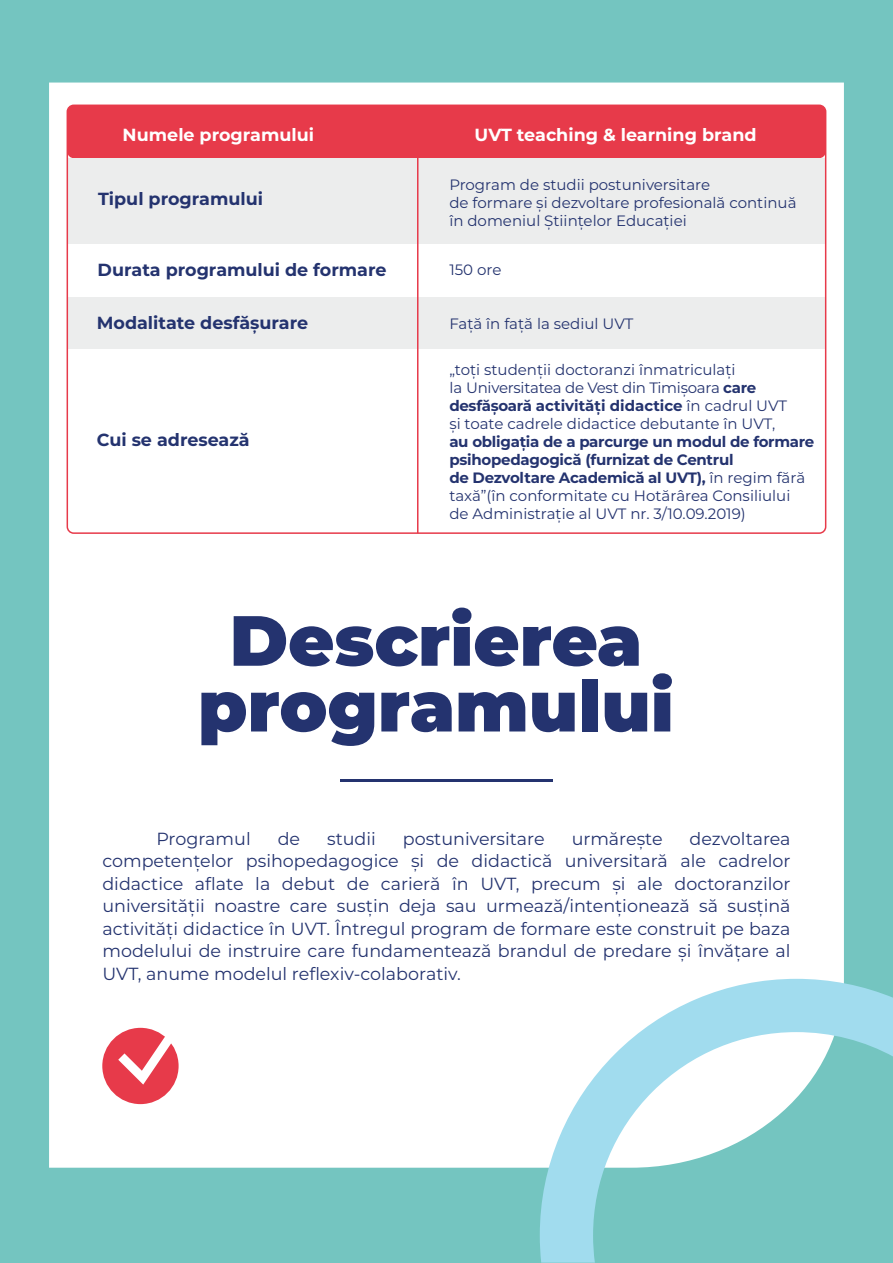
<style>
.page{position:relative;width:893px;height:1263px;background:#fff}
.page>*{position:absolute;margin:0;border:0;box-sizing:border-box;transform-origin:0 0}
.t1{font:900 70.8px/65.7px "Montserrat";color:#24336f;text-align:center}
.t2{font:17.55px/22.5px "Montserrat";color:#24336f;text-align:justify}
.t3{font:700 17.55px "Montserrat";color:#24336f}
.t4{font:700 17.55px "Montserrat";color:#fff}
.t5{font:15px/18px "Montserrat";color:#24336f}
.t6{font:700 15px/18px "Montserrat";letter-spacing:-.02em;color:#24336f}
.s1{font-weight:700}
.s2{font-weight:400}
</style>
<div class="page">
<div style="left:0;top:0;width:893px;height:1262px;background:#74c5c0"></div>
<div style="left:49px;top:83px;width:795px;height:1085px;background:#fff"></div>
<hr style="left:340px;top:779px;width:213px;height:3px;background:#24336f">
<div style="left:102px;top:1028px;width:77px;height:76px;background:#e73a4a;border-radius:50%"></div>
<svg style="left:118px;top:1028px;width:60px;height:56px"></svg>
<svg style="left:540px;top:979px;width:353px;height:283px"></svg>
<div style="left:67px;top:105px;width:759px;height:53px;background:#e73a4a;border-radius:6px"></div>
<div style="left:67px;top:158px;width:759px;height:86px;background:#eceded"></div>
<div style="left:67px;top:297px;width:759px;height:53px;background:#eceded"></div>
<div style="left:67px;top:350px;width:759px;height:183px;background:#fff"></div>
<div style="left:67px;top:244px;width:759px;height:53px;background:#fff"></div>
<div style="left:67px;top:105px;width:759px;height:429px;border:2px solid #e73a4a;border-radius:6px"></div>
<hr style="left:417px;top:105px;width:1px;height:428px;background:#e73a4a">
<p class="t4" style="left:123px;top:122px;width:193px">Numele programului</p>
<p class="t3" style="left:98px;top:186px;width:166px">Tipul programului</p>
<p class="t3" style="left:98px;top:257px;width:290px">Durata programului de formare</p>
<p class="t3" style="left:97px;top:310px;width:213px">Modalitate desfășurare</p>
<p class="t3" style="left:97px;top:427px;width:154px">Cui se adresează</p>
<p class="t4" style="left:474px;top:122px;width:284px">UVT teaching &amp; learning brand</p>
<p class="t5" style="left:449px;top:175px;width:349px">Program de studii postuniversitare<br>de formare și dezvoltare profesională continuă în domeniul Științelor Educației</p>
<p class="t5" style="left:449px;top:261px;width:54px">150 ore</p>
<p class="t5" style="left:449px;top:314px;width:186px">Față în față la sediul UVT</p>
<p class="t5" style="left:449px;top:360px;width:339px">„toți studenții doctoranzi înmatriculați<br>la Universitatea de Vest din Timișoara <span class="s1">care desfășoară activități didactice</span> în cadrul UVT și toate cadrele didactice debutante în UVT,</p>
<p class="t6" style="left:449px;top:432px;width:367px">au obligația de a parcurge un modul de formare psihopedagogică (furnizat de Centrul<br>de Dezvoltare Academică al UVT), <span class="s2">în regim fără taxă”(în conformitate cu Hotărârea Consiliului<br>de Administrație al UVT nr. 3/10.09.2019)</span></p>
<h1 class="t1" style="left:198px;top:603px;width:477px">Descrierea programului</h1>
<p class="t2" style="left:102px;top:827px;width:690px;text-indent:587px">dezvoltarea competențelor psihopedagogice și de didactică universitară ale cadrelor didactice aflate la debut de carieră în UVT, precum și ale doctoranzilor universității noastre care susțin deja sau urmează/intenționează să susțină activități didactice în UVT. Întregul program de formare este construit pe baza modelului de instruire care fundamentează brandul de predare și învățare al UVT, anume modelul reflexiv-colaborativ.</p>
<p class="t2" style="left:156px;top:827px;width:96px">Programul</p>
<p class="t2" style="left:278px;top:827px;width:24px">de</p>
<p class="t2" style="left:327px;top:827px;width:50px">studii</p>
<p class="t2" style="left:403px;top:827px;width:143px">postuniversitare</p>
<p class="t2" style="left:572px;top:827px;width:92px">urmărește</p>
</div>
